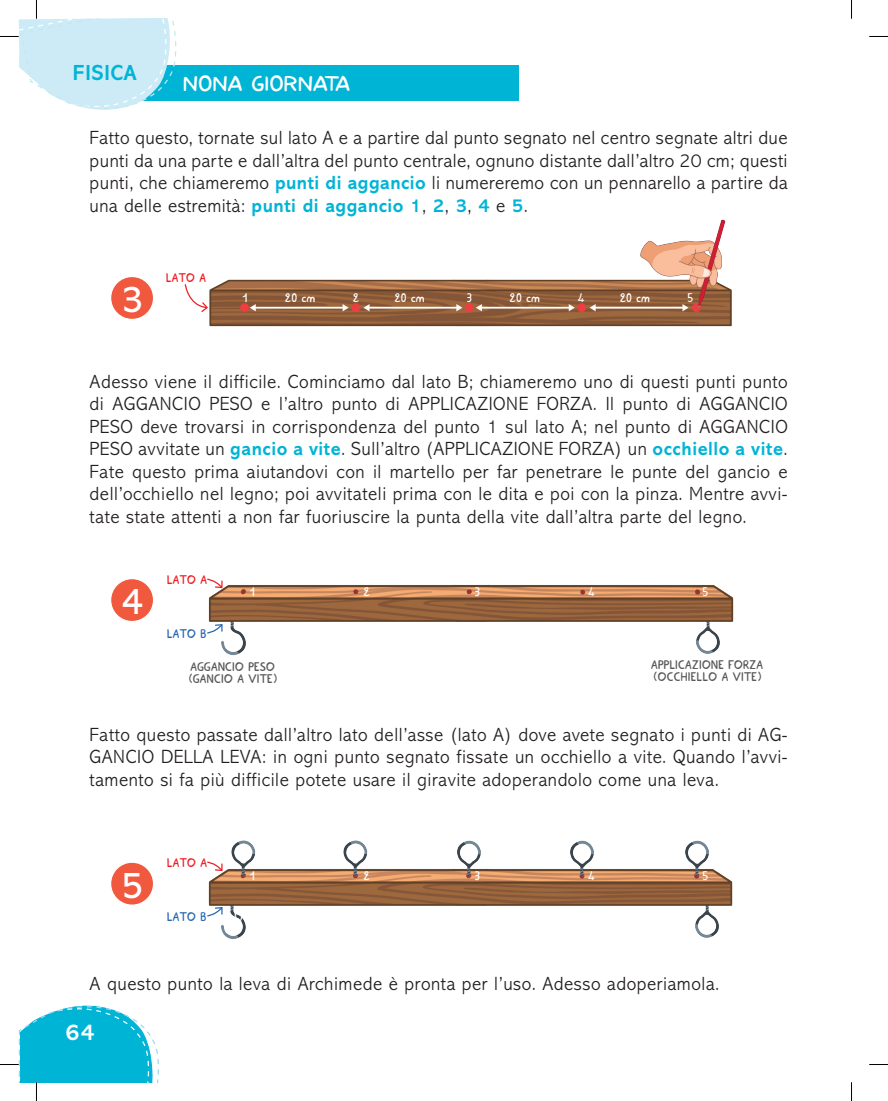
<style>
.page{position:relative;width:888px;height:1101px;background:#fff}
.page>*{position:absolute;margin:0;border:0;box-sizing:border-box;transform-origin:0 0}
.Testo_base{font:38.38px "Abadi MT Std";color:#fff;scale:.95 1}
.t1{font:700 23.38px "Abadi MT Std";color:#fff;scale:.95 1}
.t2{font:700 22px "Abadi MT Std";letter-spacing:.04em;color:#00b4d6;scale:.95 1}
.Testo_base-2{font:300 19.25px/22.5px "Abadi";letter-spacing:.03em;color:#231f20;text-align:justify;scale:.95 1}
.LETTERING{font:12.5px/11.9px "Amiable";letter-spacing:.03em;color:#57585a}
.LETTERING-2{font:12.5px "Amiable";letter-spacing:.03em;color:#fff}
.LETTERING-3{font:12.5px "Amiable";letter-spacing:.03em;color:#ee1d23}
.LETTERING-4{font:12.5px "Amiable";letter-spacing:.03em;color:#2466b2}
.t3{font:8.5px "Nerdy Norms";letter-spacing:.115em;color:#fff}
.s1{font-family:"Abadi MT Std";font-weight:700;color:#00b4d6}
</style>
<div class="page">
<div style="left:136px;top:65px;width:382px;height:35px;background:#00b4d6"></div>
<img style="left:208px;top:840px;width:525px;height:99px">
<div style="left:111px;top:276px;width:43px;height:43px;background:#f0593e;border-radius:50%"></div>
<div style="left:110px;top:276px;width:44px;height:44px;border:1px solid #fff;border-radius:50%"></div>
<div style="left:111px;top:862px;width:43px;height:43px;background:#f0593e;border-radius:50%"></div>
<div style="left:110px;top:861px;width:44px;height:44px;border:1px solid #fff;border-radius:50%"></div>
<img style="left:209px;top:219px;width:523px;height:108px">
<svg style="left:207px;top:905px;width:17px;height:12px"></svg>
<svg style="left:207px;top:861px;width:17px;height:11px"></svg>
<svg style="left:184px;top:284px;width:24px;height:29px"></svg>
<img style="left:208px;top:584px;width:526px;height:72px">
<div style="left:111px;top:578px;width:43px;height:43px;background:#f0593e;border-radius:50%"></div>
<div style="left:110px;top:578px;width:44px;height:44px;border:1px solid #fff;border-radius:50%"></div>
<svg style="left:207px;top:623px;width:17px;height:11px"></svg>
<svg style="left:207px;top:578px;width:17px;height:11px"></svg>
<svg style="left:869px;top:36px;width:19px;height:1px"></svg>
<svg style="left:869px;top:1064px;width:19px;height:1px"></svg>
<svg style="left:0;top:0;width:178px;height:110px"></svg>
<svg style="left:0;top:1005px;width:159px;height:95px"></svg>
<svg style="left:851px;top:0;width:1px;height:19px"></svg>
<svg style="left:851px;top:1082px;width:1px;height:18px"></svg>
<p class="t2" style="left:73px;top:60px;width:69px">FISICA</p>
<p class="t3" style="left:184px;top:79px;width:131px">NONA GIORNA</p>
<p class="t3" style="left:325px;top:79px;width:26px">TA</p>
<p class="Testo_base-2" style="left:90px;top:127px;width:736px">Fatto questo, tornate sul lato A e a partire dal punto segnato nel centro segnate altri due punti da una parte e dall’altra del punto centrale, ognuno distante dall’altro 20 cm; questi punti, che chiameremo <span class="s1">punti di aggancio</span> li numereremo con un pennarello a partire da una delle estremità: <span class="s1">punti di aggancio 1</span>, <span class="s1">2</span>, <span class="s1">3</span>, <span class="s1">4</span> e <span class="s1">5</span>.</p>
<p class="Testo_base" style="left:121px;top:278px;width:25px">3</p>
<p class="LETTERING-3" style="left:166px;top:271px;width:42px">LATO A</p>
<p class="LETTERING-2" style="left:242px;top:290px;width:6px">1</p>
<p class="LETTERING-2" style="left:284px;top:290px;width:33px">20 cm</p>
<p class="LETTERING-2" style="left:352px;top:290px;width:9px">2</p>
<p class="LETTERING-2" style="left:393px;top:290px;width:33px">20 cm</p>
<p class="LETTERING-2" style="left:467px;top:290px;width:6px">3</p>
<p class="LETTERING-2" style="left:508px;top:290px;width:33px">20 cm</p>
<p class="LETTERING-2" style="left:577px;top:290px;width:8px">4</p>
<p class="LETTERING-2" style="left:619px;top:290px;width:33px">20 cm</p>
<p class="LETTERING-2" style="left:687px;top:290px;width:8px">5</p>
<p class="Testo_base-2" style="left:90px;top:370px;width:736px">Adesso viene il difficile. Cominciamo dal lato B; chiameremo uno di questi punti punto di AGGANCIO PESO e l’altro punto di APPLICAZIONE FORZA. Il punto di AGGANCIO PESO deve trovarsi in corrispondenza del punto 1 sul lato A; nel punto di AGGANCIO PESO avvitate un <span class="s1">gancio a vite</span>. Sull’altro (APPLICAZIONE FORZA) un <span class="s1">occhiello a vite</span>.</p>
<p class="Testo_base-2" style="left:90px;top:460px;width:736px">Fate questo prima aiutandovi con il martello per far penetrare le punte del gancio e dell’occhiello nel legno; poi avvitateli prima con le dita e poi con la pinza. Mentre avvi&shy;tate state attenti a non far fuoriuscire la punta della vite dall’altra parte del legno.</p>
<p class="Testo_base" style="left:121px;top:580px;width:25px">4</p>
<p class="LETTERING-3" style="left:167px;top:572px;width:42px">LATO A</p>
<p class="LETTERING-4" style="left:167px;top:626px;width:41px">LATO B</p>
<p class="LETTERING-2" style="left:250px;top:584px;width:6px">1</p>
<p class="LETTERING-2" style="left:362px;top:584px;width:9px">2</p>
<p class="LETTERING-2" style="left:475px;top:584px;width:6px">3</p>
<p class="LETTERING-2" style="left:587px;top:584px;width:8px">4</p>
<p class="LETTERING-2" style="left:702px;top:584px;width:8px">5</p>
<p class="LETTERING" style="left:188px;top:660px;width:91px">AGGANCIO PESO (GANCIO A VITE)</p>
<p class="LETTERING" style="left:651px;top:658px;width:114px">APPLICAZIONE FORZA (OCCHIELLO A VITE)</p>
<p class="Testo_base-2" style="left:90px;top:723px;width:736px">Fatto questo passate dall’altro lato dell’asse (lato A) dove avete segnato i punti di AG-GANCIO DELLA LEVA: in ogni punto segnato fissate un occhiello a vite. Quando l’avvi&shy;tamento si fa più difficile potete usare il giravite adoperandolo come una leva.</p>
<p class="Testo_base" style="left:121px;top:863px;width:25px">5</p>
<p class="LETTERING-3" style="left:167px;top:855px;width:42px">LATO A</p>
<p class="LETTERING-4" style="left:167px;top:909px;width:41px">LATO B</p>
<p class="LETTERING-2" style="left:250px;top:868px;width:6px">1</p>
<p class="LETTERING-2" style="left:362px;top:868px;width:9px">2</p>
<p class="LETTERING-2" style="left:475px;top:868px;width:6px">3</p>
<p class="LETTERING-2" style="left:587px;top:868px;width:8px">4</p>
<p class="LETTERING-2" style="left:702px;top:868px;width:8px">5</p>
<p class="Testo_base-2" style="left:90px;top:972px;width:664px">A questo punto la leva di Archimede è pronta per l’uso. Adesso adoperiamola.</p>
<p class="t1" style="left:65px;top:1018px;width:32px">64</p>
</div>
